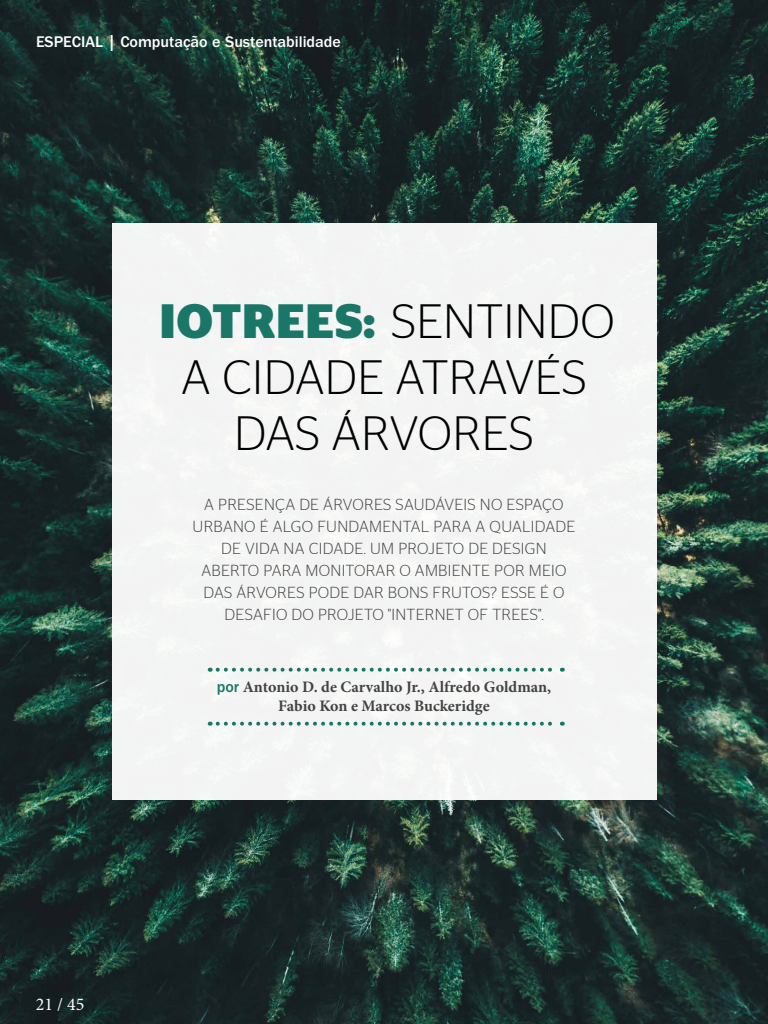
<style>
.page{position:relative;width:768px;height:1024px;background:#fff}
.page>*{position:absolute;margin:0;border:0;box-sizing:border-box;transform-origin:0 0}
.t1{font:300 48.2px/56.3px "Stag Sans";letter-spacing:.01em;color:#000;text-align:center}
.t2{font:18px "Minion Pro";color:#fff}
.t3{font:300 16px/22px "Stag Sans";letter-spacing:.02em;color:#424242;text-align:center}
.t4{font:700 16px/19.2px "Minion Pro";color:#424242;text-align:center}
.t5{font:500 16px "ITC Franklin Gothic Std";color:#fff}
.s1{font-weight:700;color:#1a7768}
.s2{font-family:"ITC Franklin Gothic Std";font-weight:500;color:#1a7768}
</style>
<div class="page">
<img style="left:0;top:0;width:768px;height:1024px">
<div style="left:17px;top:978px;width:87px;height:46px;background:#000;opacity:.5"></div>
<div style="left:112px;top:224px;width:544px;height:576px;background:#f3f4f4"></div>
<svg style="left:218px;top:668px;width:345px;height:4px"></svg>
<svg style="left:218px;top:722px;width:345px;height:4px"></svg>
<p class="t5" style="left:36px;top:33px;width:306px">ESPECIAL | Computação e Sustentabilidade</p>
<h1 class="t1" style="left:159px;top:292px;width:457px"><span class="s1">IOTREES:</span> SENTINDO<br>A CIDADE ATRAVÉS<br>DAS ÁRVORES</h1>
<p class="t3" style="left:193px;top:494px;width:384px">A PRESENÇA DE ÁRVORES SAUDÁVEIS NO ESPAÇO URBANO É ALGO FUNDAMENTAL PARA A QUALIDADE DE VIDA NA CIDADE. UM PROJETO DE DESIGN ABERTO PARA MONITORAR O AMBIENTE POR MEIO DAS ÁRVORES PODE DAR BONS FRUTOS? ESSE É O DESAFIO DO PROJETO "INTERNET OF TREES".</p>
<p class="t2" style="left:36px;top:992px;width:50px">21 / 45</p>
<p class="t4" style="left:217px;top:677px;width:336px"><span class="s2">por</span> Antonio D. de Carvalho Jr., Alfredo Goldman,<br>Fabio Kon e Marcos Buckeridge</p>
</div>
